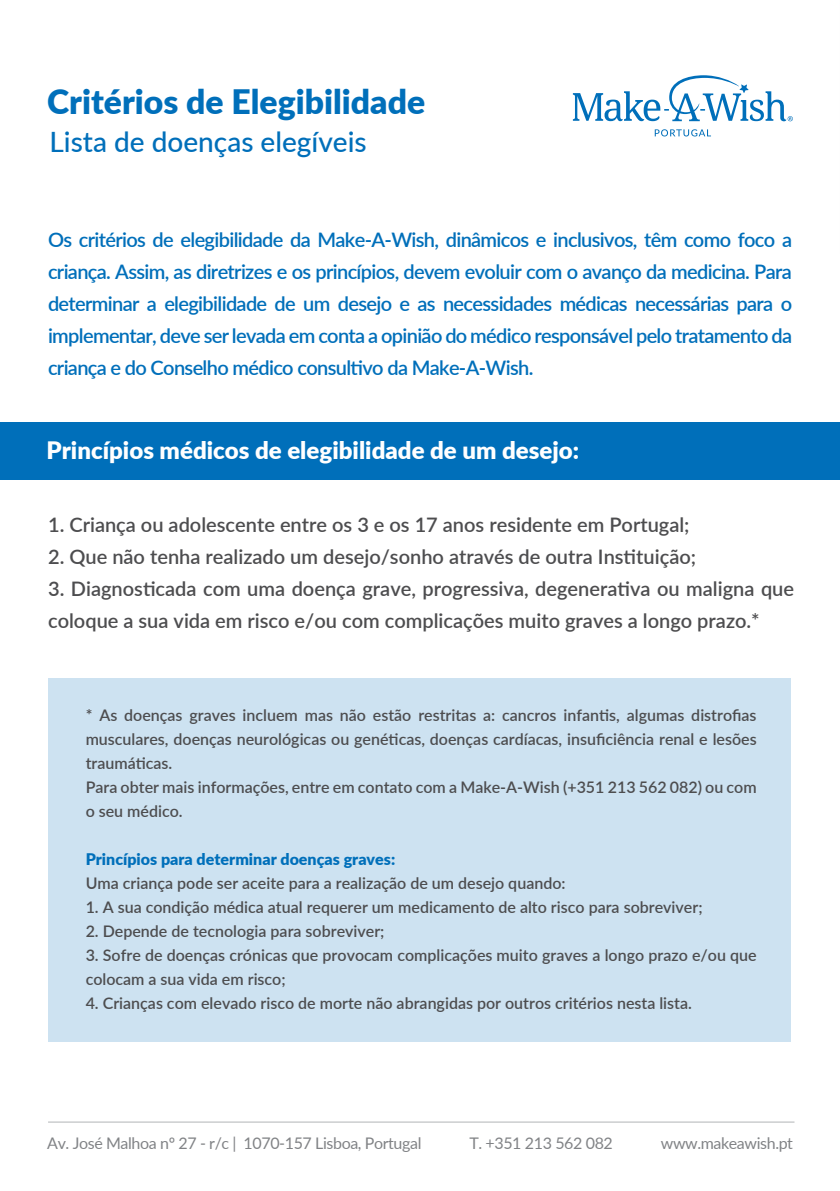
<style>
.page{position:relative;width:840px;height:1191px;background:#fff}
.page>*{position:absolute;margin:0;border:0;box-sizing:border-box;transform-origin:0 0}
.t1{font:900 33.6px "Lato";color:#006fba}
.t2{font:500 28px "Lato";color:#006fba}
.t3{font:900 24px "Lato";color:#fff}
.t4{font:600 20px/32px "Lato";letter-spacing:-.035em;color:#006fba;text-align:justify}
.t5{font:600 20px/32px "Lato";color:#4d4d4f}
.t6{font:600 16px/24px "Lato";color:#4d4d4f}
.t7{font:16px "Lato";letter-spacing:-.025em;color:#818386}
.t8{font:900 16px "Lato";color:#006fba}
</style>
<div class="page">
<div style="left:0;top:422px;width:839px;height:57px;background:#006fba"></div>
<div style="left:48px;top:678px;width:742px;height:363px;background:#cde2f1"></div>
<hr style="left:48px;top:1121px;width:746px;height:1px;background:#b1b4b6">
<svg style="left:654px;top:129px;width:56px;height:7px"></svg>
<svg style="left:572px;top:75px;width:220px;height:46px"></svg>
<hr style="left:839px;top:251px;width:1px;height:53px;background:#c47165">
<h1 class="t1" style="left:47px;top:76px;width:379px">Critérios de Elegibilidade</h1>
<h2 class="t2" style="left:49px;top:121px;width:318px">Lista de doenças elegíveis</h2>
<p class="t4" style="left:48px;top:223px;width:745px">Os critérios de elegibilidade da Make-A-Wish, dinâmicos e inclusivos, têm como foco a criança. Assim, as diretrizes e os princípios, devem evoluir com o avanço da medicina. Para determinar a elegibilidade de um desejo e as necessidades médicas necessárias para o implementar, deve ser levada em conta a opinião do médico responsável pelo tratamento da criança e do Conselho médico consultivo da Make-A-Wish.</p>
<h3 class="t3" style="left:46px;top:432px;width:534px">Princípios médicos de elegibilidade de um desejo:</h3>
<p class="t5" style="left:48px;top:508px;width:642px">1. Criança ou adolescente entre os 3 e os 17 anos residente em Portugal;</p>
<p class="t5" style="left:48px;top:540px;width:649px">2. Que não tenha realizado um desejo/sonho através de outra Instituição;</p>
<p class="t5" style="left:48px;top:572px;width:747px">3. Diagnosticada com uma doença grave, progressiva, degenerativa ou maligna que coloque a sua vida em risco e/ou com complicações muito graves a longo prazo.*</p>
<p class="t6" style="left:86px;top:702px;width:672px">* As doenças graves incluem mas não estão restritas a: cancros infantis, algumas distrofias musculares, doenças neurológicas ou genéticas, doenças cardíacas, insuficiência renal e lesões traumáticas.<br>Para obter mais informações, entre em contato com a Make-A-Wish (+351 213 562 082) ou com o seu médico.</p>
<p class="t8" style="left:86px;top:847px;width:311px">Princípios para determinar doenças graves:</p>
<p class="t6" style="left:86px;top:870px;width:481px">Uma criança pode ser aceite para a realização de um desejo quando:</p>
<p class="t6" style="left:86px;top:894px;width:618px">1. A sua condição médica atual requerer um medicamento de alto risco para sobreviver;</p>
<p class="t6" style="left:86px;top:918px;width:300px">2. Depende de tecnologia para sobreviver;</p>
<p class="t6" style="left:86px;top:942px;width:672px">3. Sofre de doenças crónicas que provocam complicações muito graves a longo prazo e/ou que colocam a sua vida em risco;</p>
<p class="t6" style="left:86px;top:990px;width:607px">4. Crianças com elevado risco de morte não abrangidas por outros critérios nesta lista.</p>
<p class="t7" style="left:47px;top:1131px;width:375px">Av. José Malhoa nº 27 - r/c | 1070-157 Lisboa, Portugal</p>
<p class="t7" style="left:469px;top:1131px;width:145px">T. +351 213 562 082</p>
<p class="t7" style="left:660px;top:1131px;width:134px">www.makeawish.pt</p>
</div>
